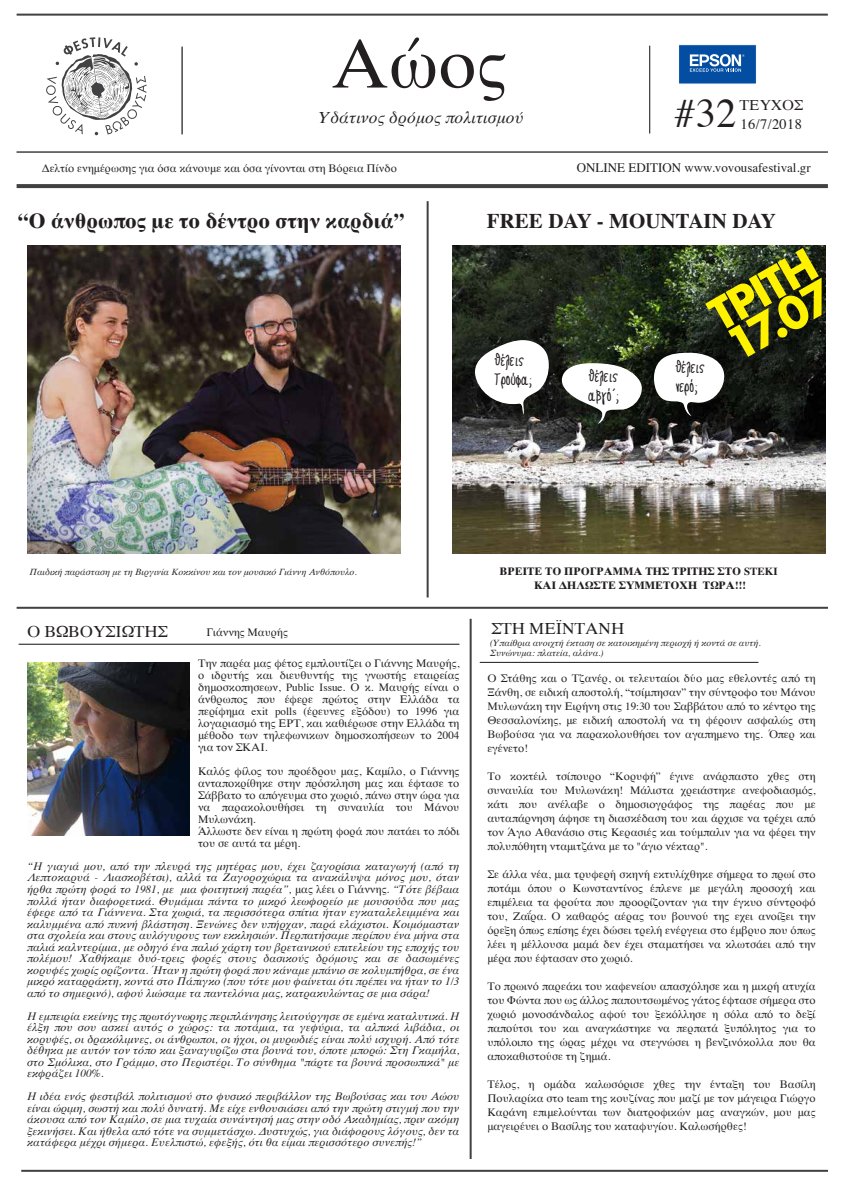
<style>
.page{position:relative;width:842px;height:1191px;background:#fff}
.page>*{position:absolute;margin:0;border:0;box-sizing:border-box;transform-origin:0 0}
.t1{font:68.7px "Times";color:#231f20}
.t2{font:700 48.6px "Futura TOT";color:#fff200}
.t3{font:40.4px "Times";color:#231f20}
.t4{font:700 20.9px "Times";letter-spacing:.005em;color:#231f20}
.t5{font:16px/19.2px "Aka Acid GR Contenced Script";color:#231f20}
.t6{font:italic 16px "Times";letter-spacing:.005em;color:#231f20}
.t7{font:16px "Times";color:#231f20}
.t8{font:14.4px/18.3px "Times";color:#231f20}
.t9{font:13px "Times";color:#231f20}
.t10{font:11px/14px "Times";letter-spacing:.005em;color:#231f20;text-align:justify}
.t11{font:italic 11px/11.5px "Times";letter-spacing:.005em;color:#231f20;text-align:justify}
.t12{font:700 10.9px/14.2px "Times";letter-spacing:.005em;color:#231f20;text-align:center}
.t13{font:italic 9px/10px "Times";color:#231f20}
.s1{font-style:normal}
</style>
<div class="page">
<hr style="left:17px;top:607px;width:811px;height:2px;background:#414042">
<hr style="left:21px;top:1169px;width:807px;height:2px;background:#414042">
<hr style="left:17px;top:14px;width:811px;height:2px;background:#414042">
<hr style="left:470px;top:619px;width:2px;height:540px;background:#414042">
<hr style="left:19px;top:644px;width:440px;height:1px;background:#231f20">
<hr style="left:480px;top:662px;width:278px;height:1px;background:#231f20">
<svg style="left:46px;top:37px;width:101px;height:98px"></svg>
<hr style="left:182px;top:47px;width:1px;height:87px;background:#414042">
<hr style="left:649px;top:46px;width:1px;height:87px;background:#414042">
<hr style="left:17px;top:152px;width:811px;height:1px;background:#414042">
<svg style="left:17px;top:184px;width:811px;height:4px;background:#454446"></svg>
<img style="left:27px;top:663px;width:162px;height:173px">
<div style="left:678px;top:44px;width:79px;height:40px;background:#034ea2;border:1px solid #fff"></div>
<svg style="left:690px;top:54px;width:55px;height:18px"></svg>
<img style="left:27px;top:245px;width:373px;height:308px">
<img style="left:452px;top:245px;width:373px;height:308px">
<hr style="left:427px;top:201px;width:2px;height:396px;background:#414042">
<svg style="left:470px;top:340px;width:79px;height:74px"></svg>
<svg style="left:560px;top:363px;width:82px;height:61px"></svg>
<svg style="left:652px;top:353px;width:73px;height:63px"></svg>
<h1 class="t1" style="left:331px;top:36px;width:177px">Αώος</h1>
<h3 class="t6" style="left:319px;top:111px;width:206px">Υδάτινος δρόμος πολιτισμού</h3>
<p class="t10" style="left:42px;top:162px;width:357px">Δελτίο ενημέρωσης για όσα κάνουμε και όσα γίνονται στη Βόρεια Πίνδο</p>
<h3 class="t3" style="left:675px;top:96px;width:63px">#32</h3>
<h3 class="t8" style="left:740px;top:97px;width:65px">ΤΕΥΧΟΣ<br>16/7/2018</h3>
<p class="t9" style="left:577px;top:162px;width:235px">ONLINE EDITION www.vovousafestival.gr</p>
<h3 class="t4" style="left:18px;top:212px;width:388px">“Ο άνθρωπος με το δέντρο στην καρδιά”</h3>
<h3 class="t4" style="left:487px;top:212px;width:291px">FREE DAY - MOUNTAIN DAY</h3>
<h2 class="t2" style="left:698px;top:292px;width:118px;rotate:-30deg">TΡΙΤΗ</h2>
<h2 class="t2" style="left:715px;top:322px;width:115px;rotate:-30deg">17.07</h2>
<h3 class="t5" style="left:495px;top:352px;width:31px">θέλεις</h3>
<h3 class="t5" style="left:495px;top:371px;width:39px">Τρούφα;</h3>
<h3 class="t5" style="left:589px;top:368px;width:32px">θέλεις αβγό΄;</h3>
<h3 class="t5" style="left:676px;top:358px;width:31px">θέλεις νερό;</h3>
<p class="t13" style="left:29px;top:567px;width:329px">Παιδική παράσταση με τη Βιργινία Κοκκίνου και τον μουσικό Γιάννη Ανθόπουλο.</p>
<p class="t12" style="left:500px;top:565px;width:280px">ΒΡΕΙΤΕ ΤΟ ΠΡΟΓΡΑΜΜΑ ΤΗΣ ΤΡΙΤΗΣ ΣΤΟ STEKI<br>ΚΑΙ ΔΗΛΩΣΤΕ ΣΥΜΜΕΤΟΧΗ ΤΩΡΑ!!!</p>
<h3 class="t7" style="left:27px;top:624px;width:142px">Ο ΒΩΒΟΥΣΙΩΤΗΣ</h3>
<p class="t10" style="left:206px;top:626px;width:83px">Γιάννης Μαυρής</p>
<p class="t10" style="left:198px;top:658px;width:263px;line-height:12px">Την παρέα μας φέτος εμπλουτίζει ο Γιάννης Μαυρής, ο ιδρυτής και διευθυντής της γνωστής εταιρείας δημοσκοπησεων, Public Issue. Ο κ. Μαυρής είναι ο άνθρωπος που έφερε πρώτος στην Ελλάδα τα περίφημα exit polls (έρευνες εξόδου) το 1996 για λογαριασμό της ΕΡΤ, και καθιέρωσε στην Ελλάδα τη μέθοδο των τηλεφωνικων δημοσκοπήσεων το 2004 για τον ΣΚΑΙ.</p>
<p class="t10" style="left:198px;top:766px;width:263px;line-height:12px;text-align:left">Καλός φίλος του προέδρου μας, Καμίλο, ο Γιάννης ανταποκρίθηκε στην πρόσκληση μας και έφτασε το Σάββατο το απόγευμα στο χωριό, πάνω στην ώρα για να παρακολουθήσει τη συναυλία του Μάνου Μυλωνάκη.<br>Άλλωστε δεν είναι η πρώτη φορά που πατάει το πόδι του σε αυτά τα μέρη.</p>
<p class="t11" style="left:27px;top:861px;width:434px">“Η γιαγιά μου, από την πλευρά της μητέρας μου, έχει ζαγορίσια καταγωγή (από τη Λεπτοκαρυά - Λιασκοβέτσι), αλλά τα Ζαγοροχώρια τα ανακάλυψα μόνος μου, όταν ήρθα πρώτη φορά το 1981, με μια φοιτητική παρέα”, <span class="s1">μας λέει ο Γιάννης.</span> “Τότε βέβαια πολλά ήταν διαφορετικά. Θυμάμαι πάντα το μικρό λεωφορείο με μουσούδα που μας έφερε από τα Γιάννενα. Στα χωριά, τα περισσότερα σπίτια ήταν εγκαταλελειμμένα και καλυμμένα από πυκνή βλάστηση. Ξενώνες δεν υπήρχαν, παρά ελάχιστοι. Κοιμόμασταν στα σχολεία και στους αυλόγυρους των εκκλησιών. Περπατήσαμε περίπου ένα μήνα στα παλιά καλντερίμια, με οδηγό ένα παλιό χάρτη του βρετανικού επιτελείου της εποχής του πολέμου! Χαθήκαμε δυό-τρεις φορές στους δασικούς δρόμους και σε δασωμένες κορυφές χωρίς ορίζοντα. Ήταν η πρώτη φορά που κάναμε μπάνιο σε κολυμπήθρα, σε ένα μικρό καταρράκτη, κοντά στο Πάπιγκο (που τότε μου φαίνεται ότι πρέπει να ήταν το 1/3 από το σημερινό), αφού λιώσαμε τα παντελόνια μας, κατρακυλώντας σε μια σάρα!</p>
<p class="t11" style="left:27px;top:1011px;width:434px">Η εμπειρία εκείνης της πρωτόγνωρης περιπλάνησης λειτούργησε σε εμένα καταλυτικά. Η έλξη που σου ασκεί αυτός ο χώρος: τα ποτάμια, τα γεφύρια, τα αλπικά λιβάδια, οι κορυφές, οι δρακόλιμνες, οι άνθρωποι, οι ήχοι, οι μυρωδιές είναι πολύ ισχυρή. Από τότε δέθηκα με αυτόν τον τόπο και ξαναγυρίζω στα βουνά του, όποτε μπορώ: Στη Γκαμήλα, στο Σμόλικα, στο Γράμμο, στο Περιστέρι. Το σύνθημα "πάρτε τα βουνά προσωπικά" με εκφράζει 100%.</p>
<p class="t11" style="left:27px;top:1091px;width:434px">Η ιδέα ενός φεστιβάλ πολιτισμού στο φυσικό περιβάλλον της Βωβούσας και του Αώου είναι ώριμη, σωστή και πολύ δυνατή. Με είχε ενθουσιάσει από την πρώτη στιγμή που την άκουσα από τον Καμίλο, σε μια τυχαία συνάντησή μας στην οδό Ακαδημίας, πριν ακόμη ξεκινήσει. Και ήθελα από τότε να συμμετάσχω. Δυστυχώς, για διάφορους λόγους, δεν τα κατάφερα μέχρι σήμερα. Ευελπιστώ, εφεξής, ότι θα είμαι περισσότερο συνεπής!”</p>
<h3 class="t7" style="left:491px;top:622px;width:134px">ΣΤΗ ΜΕΪΝΤΑΝΗ</h3>
<p class="t13" style="left:490px;top:638px;width:272px">(Υπαίθρια ανοιχτή έκταση σε κατοικημένη περιοχή ή κοντά σε αυτή.<br>Συνώνυμα: πλατεία, αλάνα.)</p>
<p class="t10" style="left:487px;top:672px;width:330px">Ο Στάθης και ο Τζανέρ, οι τελευταίοι δύο μας εθελοντές από τη Ξάνθη, σε ειδική αποστολή, “τσίμπησαν” την σύντροφο του Μάνου Μυλωνάκη την Ειρήνη στις 19:30 του Σαββάτου από το κέντρο της Θεσσαλονίκης, με ειδική αποστολή να τη φέρουν ασφαλώς στη Βωβούσα για να παρακολουθήσει τον αγαπημενο της. Όπερ και εγένετο!</p>
<p class="t10" style="left:487px;top:770px;width:330px">Το κοκτέιλ τσίπουρο “Κορυφή” έγινε ανάρπαστο χθες στη συναυλία του Μυλωνάκη! Μάλιστα χρειάστηκε ανεφοδιασμός, κάτι που ανέλαβε ο δημοσιογράφος της παρέας που με αυταπάρνηση άφησε τη διασκέδαση του και άρχισε να τρέχει από τον Άγιο Αθανάσιο στις Κερασιές και τούμπαλιν για να φέρει την πολυπόθητη νταμιτζάνα με το "άγιο νέκταρ".</p>
<p class="t10" style="left:487px;top:868px;width:330px">Σε άλλα νέα, μια τρυφερή σκηνή εκτυλίχθηκε σήμερα το πρωί στο ποτάμι όπου ο Κωνσταντίνος έπλενε με μεγάλη προσοχή και επιμέλεια τα φρούτα που προορίζονταν για την έγκυο σύντροφό του, Ζαΐρα. Ο καθαρός αέρας του βουνού της εχει ανοίξει την όρεξη όπως επίσης έχει δώσει τρελή ενέργεια στο έμβρυο που όπως λέει η μέλλουσα μαμά δεν έχει σταματήσει να κλωτσάει από την μέρα που έφτασαν στο χωριό.</p>
<p class="t10" style="left:487px;top:980px;width:330px">Το πρωινό παρεάκι του καφενείου απασχόλησε και η μικρή ατυχία του Φώντα που ως άλλος παπουτσωμένος γάτος έφτασε σήμερα στο χωριό μονοσάνδαλος αφού του ξεκόλλησε η σόλα από το δεξί παπούτσι του και αναγκάστηκε να περπατά ξυπόλητος για το υπόλοιπο της ώρας μέχρι να στεγνώσει η βενζινόκολλα που θα αποκαθιστούσε τη ζημιά.</p>
<p class="t10" style="left:487px;top:1078px;width:330px">Τέλος, η ομάδα καλωσόρισε χθες την ένταξη του Βασίλη Πουλαρίκα στο team της κουζίνας που μαζί με τον μάγειρα Γιώργο Καράνη επιμελούνται των διατροφικών μας αναγκών, μου μας μαγειρέυει ο Βασίλης του καταφυγίου. Καλωσήρθες!</p>
</div>
